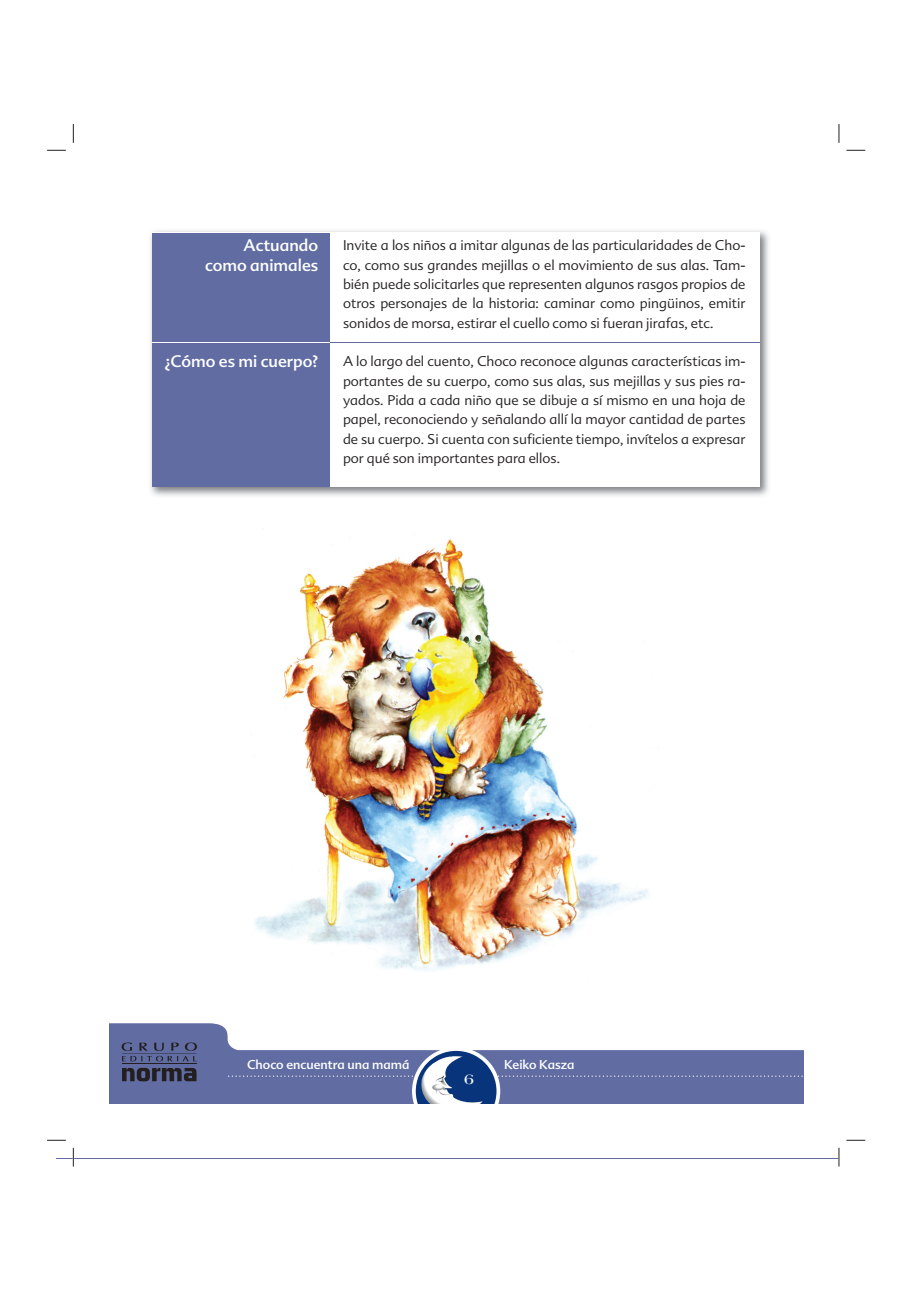
<style>
.page{position:relative;width:912px;height:1290px;background:#fff}
.page>*{position:absolute;margin:0;border:0;box-sizing:border-box;transform-origin:0 0}
.t1{font:16.25px/19.5px "Advert";color:#fff;text-align:right}
.t2{font:700 15px "Americana Std";color:#fff}
.t3{font:300 13.75px/19.4px "Advert";color:#231f20;text-align:justify}
.t4{font:12.5px "Advert";color:#fff}
</style>
<div class="page">
<div style="left:109px;top:1023px;width:122px;height:81px;background:#606ca2"></div>
<svg style="left:228px;top:1047px;width:576px;height:57px;background:#6a76a8"></svg>
<img style="left:420px;top:1056px;width:62px;height:48px">
<hr style="left:122px;top:1064px;width:74px;height:1px;background:#231f20">
<svg style="left:122px;top:1068px;width:74px;height:13px"></svg>
<svg style="left:122px;top:1043px;width:75px;height:18px"></svg>
<img style="left:150px;top:230px;width:619px;height:266px">
<div style="left:152px;top:233px;width:607px;height:254px;background:#fff"></div>
<div style="left:152px;top:233px;width:177px;height:254px;background:#606ca2"></div>
<hr style="left:329px;top:343px;width:431px;height:1px;background:#606ca2">
<hr style="left:152px;top:343px;width:177px;height:1px;background:#fff">
<img style="left:255px;top:539px;width:394px;height:432px">
<svg style="left:47px;top:150px;width:19px;height:1px"></svg>
<svg style="left:846px;top:150px;width:19px;height:1px"></svg>
<svg style="left:47px;top:1140px;width:19px;height:1px"></svg>
<svg style="left:846px;top:1140px;width:19px;height:1px"></svg>
<svg style="left:72px;top:124px;width:2px;height:19px"></svg>
<svg style="left:72px;top:1148px;width:2px;height:19px"></svg>
<svg style="left:838px;top:124px;width:1px;height:19px"></svg>
<svg style="left:837px;top:1148px;width:2px;height:19px"></svg>
<p class="t1" style="left:205px;top:237px;width:114px">Actuando como animales</p>
<p class="t1" style="left:165px;top:353px;width:155px">¿Cómo es mi cuerpo?</p>
<p class="t3" style="left:343px;top:237px;width:404px">Invite a los niños a imitar algunas de las particularidades de Cho&shy;co, como sus grandes mejillas o el movimiento de sus alas. Tam&shy;bién puede solicitarles que representen algunos rasgos propios de otros personajes de la historia: caminar como pingüinos, emitir sonidos de morsa, estirar el cuello como si fueran jirafas, etc.</p>
<p class="t3" style="left:343px;top:353px;width:404px">A lo largo del cuento, Choco reconoce algunas características im&shy;portantes de su cuerpo, como sus alas, sus mejillas y sus pies ra&shy;yados. Pida a cada niño que se dibuje a sí mismo en una hoja de papel, reconociendo y señalando allí la mayor cantidad de partes de su cuerpo. Si cuenta con suficiente tiempo, invítelos a expresar por qué son importantes para ellos.</p>
<p class="t4" style="left:247px;top:1060px;width:164px">Choco encuentra una mamá</p>
<p class="t4" style="left:504px;top:1060px;width:72px">Keiko Kasza</p>
<p class="t2" style="left:464px;top:1074px;width:11px">6</p>
</div>
